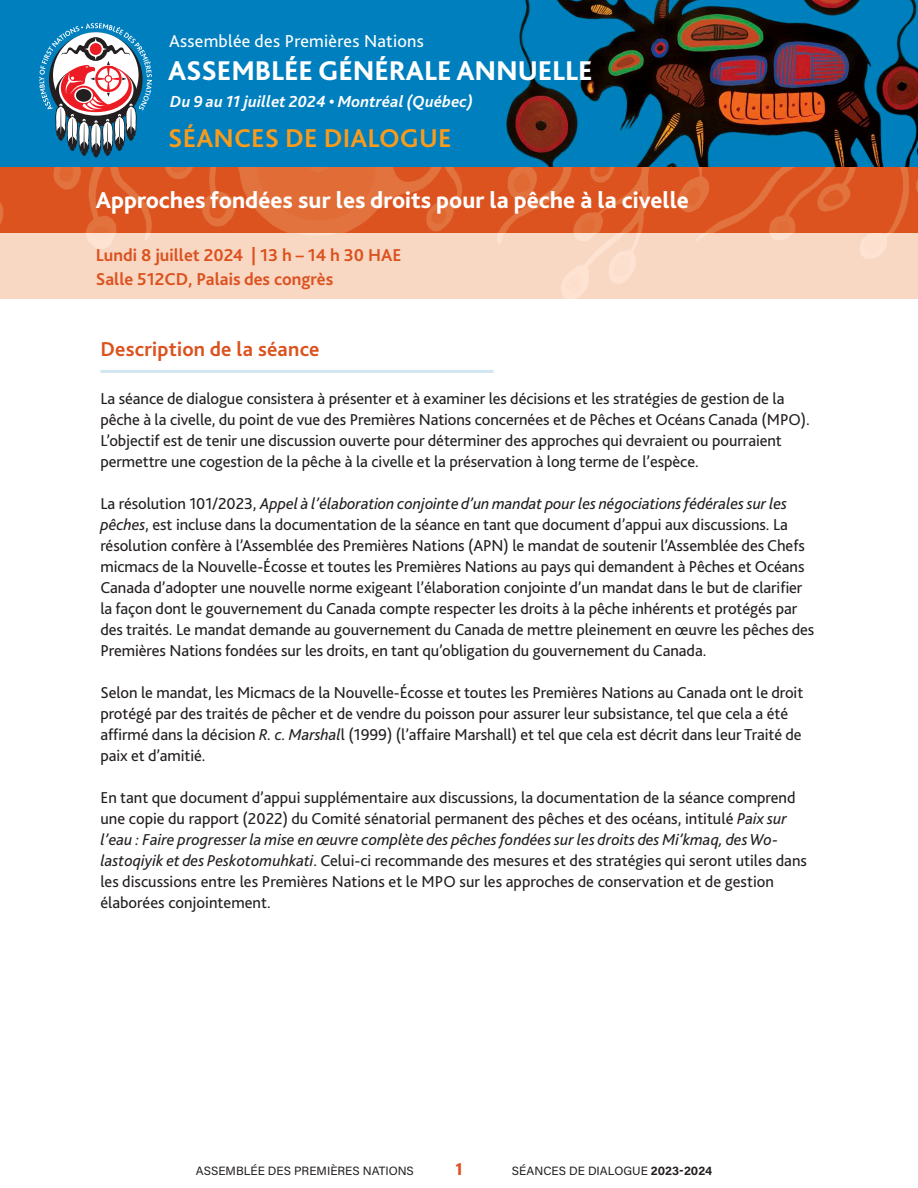
<style>
.page{position:relative;width:918px;height:1188px;background:#fff}
.page>*{position:absolute;margin:0;border:0;box-sizing:border-box;transform-origin:0 0}
.t1{font:800 28.35px "Bliss 2";letter-spacing:-.005em;color:#fff}
.t2{font:700 27px "Bliss 2";letter-spacing:.005em;color:#f99b1c}
.t3{font:800 24px "Bliss 2";color:#fff}
.t4{font:700 21px "Bliss 2";letter-spacing:.01em;color:#db521f}
.t5{font:18.15px "Bliss 2";letter-spacing:.015em;color:#fff}
.t6{font:700 18px "Bliss 2";color:#db521f}
.t7{font:18px "Acumin Variable Concept";color:#db521f}
.t8{font:italic 700 16.8px "Bliss 2";letter-spacing:.005em;color:#fff}
.Body_Text{font:16.5px/21px "Bliss 2";letter-spacing:-.005em;color:#231f20}
.t9{font:12px "Acumin Variable Concept";color:#231f20}
.s1{font-style:italic}
</style>
<div class="page">
<img style="left:0;top:0;width:918px;height:168px">
<svg style="left:39px;top:23px;width:113px;height:135px"></svg>
<svg style="left:0;top:168px;width:918px;height:65px;background:#dd5c28"></svg>
<div style="left:0;top:233px;width:918px;height:66px;background:#f7d6c1"></div>
<hr style="left:100px;top:370px;width:394px;height:3px;background:#d1e6f1">
<p class="t5" style="left:169px;top:30px;width:256px">Assemblée des Premières Nations</p>
<h1 class="t1" style="left:168px;top:53px;width:426px">ASSEMBLÉE GÉNÉRALE ANNUELLE</h1>
<p class="t8" style="left:170px;top:91px;width:304px">Du 9 au 11 juillet 2024 • Montréal (Québec)</p>
<h2 class="t2" style="left:168px;top:121px;width:285px">SÉANCES DE DIALOGUE</h2>
<p class="t3" style="left:96px;top:185px;width:595px">Approches fondées sur les droits pour la pêche à la civelle</p>
<p class="t6" style="left:96px;top:244px;width:307px">Lundi 8 juillet 2024 | 13 h – 14 h 30 HAE</p>
<p class="t6" style="left:96px;top:268px;width:239px">Salle 512CD, Palais des congrès</p>
<h1 class="t4" style="left:100px;top:336px;width:221px">Description de la séance</h1>
<p class="Body_Text" style="left:100px;top:388px;width:711px">La séance de dialogue consistera à présenter et à examiner les décisions et les stratégies de gestion de la pêche à la civelle, du point de vue des Premières Nations concernées et de Pêches et Océans Canada (MPO).<br>L’objectif est de tenir une discussion ouverte pour déterminer des approches qui devraient ou pourraient permettre une cogestion de la pêche à la civelle et la préservation à long terme de l’espèce.</p>
<p class="Body_Text" style="left:100px;top:493px;width:715px">La résolution 101/2023, <span class="s1">Appel à l’élaboration conjointe d’un mandat pour les négociations fédérales sur les pêches</span>, est incluse dans la documentation de la séance en tant que document d’appui aux discussions. La résolution confère à l’Assemblée des Premières Nations (APN) le mandat de soutenir l’Assemblée des Chefs micmacs de la Nouvelle-Écosse et toutes les Premières Nations au pays qui demandent à Pêches et Océans Canada d’adopter une nouvelle norme exigeant l’élaboration conjointe d’un mandat dans le but de clarifier la façon dont le gouvernement du Canada compte respecter les droits à la pêche inhérents et protégés par des traités. Le mandat demande au gouvernement du Canada de mettre pleinement en œuvre les pêches des Premières Nations fondées sur les droits, en tant qu’obligation du gouvernement du Canada.</p>
<p class="Body_Text" style="left:100px;top:682px;width:704px">Selon le mandat, les Micmacs de la Nouvelle-Écosse et toutes les Premières Nations au Canada ont le droit protégé par des traités de pêcher et de vendre du poisson pour assurer leur subsistance, tel que cela a été affirmé dans la décision <span class="s1">R. c. Marshal</span>l (1999) (l’affaire Marshall) et tel que cela est décrit dans leur Traité de paix et d’amitié.</p>
<p class="Body_Text" style="left:100px;top:787px;width:708px">En tant que document d’appui supplémentaire aux discussions, la documentation de la séance comprend une copie du rapport (2022) du Comité sénatorial permanent des pêches et des océans, intitulé <span class="s1">Paix sur l’eau : Faire progresser la mise en œuvre complète des pêches fondées sur les droits des Mi’kmaq, des Wo&shy;lastoqiyik et des Peskotomuhkati</span>. Celui-ci recommande des mesures et des stratégies qui seront utiles dans les discussions entre les Premières Nations et le MPO sur les approches de conservation et de gestion élaborées conjointement.</p>
<p class="t9" style="left:196px;top:1162px;width:219px">ASSEMBLÉE DES PREMIÈRES NATIONS</p>
<p class="t7" style="left:455px;top:1156px;width:9px">1</p>
<p class="t9" style="left:512px;top:1162px;width:202px">SÉANCES DE DIALOGUE 2023-2024</p>
</div>
